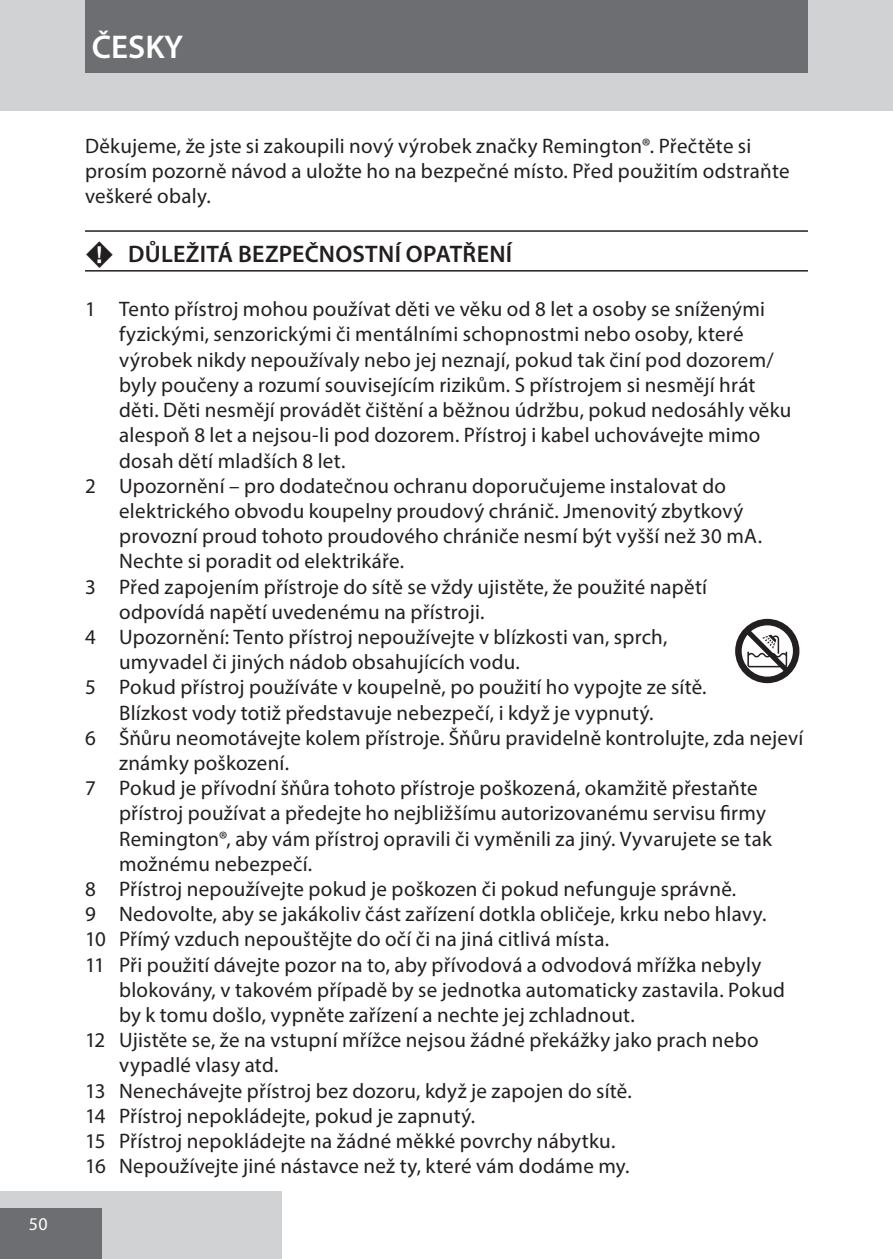
<style>
.page{position:relative;width:893px;height:1259px;background:#fff}
.page>*{position:absolute;margin:0;border:0;box-sizing:border-box;transform-origin:0 0}
.t1{font:600 33px "Myriad Pro";color:#fff}
.t2{font:600 24px "Myriad Pro";letter-spacing:.01em;color:#231f20}
.t3{font:21px/25.2px "Myriad Pro";letter-spacing:.015em;color:#231f20}
.t4{font:18px "Myriad Pro";color:#fff}
.s1{font-family:"Myriad Points";font-weight:400}
</style>
<div class="page">
<div style="left:0;top:0;width:893px;height:111px;background:#d1d2d4"></div>
<div style="left:0;top:1191px;width:282px;height:68px;background:#d1d2d4"></div>
<div style="left:0;top:1208px;width:102px;height:51px;background:#6d6e71"></div>
<div style="left:85px;top:0;width:723px;height:73px;background:#6d6e71"></div>
<hr style="left:85px;top:230px;width:723px;height:2px;background:#231f20">
<hr style="left:85px;top:270px;width:723px;height:1px;background:#231f20">
<svg style="left:735px;top:619px;width:64px;height:64px"></svg>
<p class="t4" style="left:29px;top:1215px;width:20px">50</p>
<h1 class="t1" style="left:92px;top:28px;width:93px">ČESKY</h1>
<p class="t3" style="left:85px;top:133px;width:706px">Děkujeme, že jste si zakoupili nový výrobek značky Remington®. Přečtěte si prosím pozorně návod a uložte ho na bezpečné místo. Před použitím odstraňte veškeré obaly.</p>
<p class="t2" style="left:85px;top:240px;width:429px"><span class="s1">F</span> DŮLEŽITÁ BEZPEČNOSTNÍ OPATŘENÍ</p>
<p class="t3" style="left:85px;top:296px;width:682px">1 Tento přístroj mohou používat děti ve věku od 8 let a osoby se sníženými</p>
<p class="t3" style="left:119px;top:321px;width:626px">fyzickými, senzorickými či mentálními schopnostmi nebo osoby, které</p>
<p class="t3" style="left:119px;top:347px;width:656px">výrobek nikdy nepoužívaly nebo jej neznají, pokud tak činí pod dozorem/</p>
<p class="t3" style="left:119px;top:372px;width:638px">byly poučeny a rozumí souvisejícím rizikům. S přístrojem si nesmějí hrát</p>
<p class="t3" style="left:119px;top:397px;width:674px">děti. Děti nesmějí provádět čištění a běžnou údržbu, pokud nedosáhly věku</p>
<p class="t3" style="left:119px;top:422px;width:643px">alespoň 8 let a nejsou-li pod dozorem. Přístroj i kabel uchovávejte mimo</p>
<p class="t3" style="left:119px;top:447px;width:228px">dosah dětí mladších 8 let.</p>
<p class="t3" style="left:85px;top:473px;width:642px">2 Upozornění – pro dodatečnou ochranu doporučujeme instalovat do</p>
<p class="t3" style="left:119px;top:498px;width:626px">elektrického obvodu koupelny proudový chránič. Jmenovitý zbytkový</p>
<p class="t3" style="left:119px;top:523px;width:644px">provozní proud tohoto proudového chrániče nesmí být vyšší než 30 mA.</p>
<p class="t3" style="left:119px;top:548px;width:287px">Nechte si poradit od elektrikáře.</p>
<p class="t3" style="left:85px;top:573px;width:624px">3 Před zapojením přístroje do sítě se vždy ujistěte, že použité napětí</p>
<p class="t3" style="left:119px;top:599px;width:367px">odpovídá napětí uvedenému na přístroji.</p>
<p class="t3" style="left:85px;top:625px;width:584px">4 Upozornění: Tento přístroj nepoužívejte v blízkosti van, sprch,</p>
<p class="t3" style="left:119px;top:649px;width:402px">umyvadel či jiných nádob obsahujících vodu.</p>
<p class="t3" style="left:85px;top:674px;width:623px">5 Pokud přístroj používáte v koupelně, po použití ho vypojte ze sítě.</p>
<p class="t3" style="left:119px;top:699px;width:536px">Blízkost vody totiž představuje nebezpečí, i když je vypnutý.</p>
<p class="t3" style="left:85px;top:725px;width:720px">6 Šňůru neomotávejte kolem přístroje. Šňůru pravidelně kontrolujte, zda nejeví</p>
<p class="t3" style="left:119px;top:750px;width:172px">známky poškození.</p>
<p class="t3" style="left:85px;top:775px;width:674px">7 Pokud je přívodní šňůra tohoto přístroje poškozená, okamžitě přestaňte</p>
<p class="t3" style="left:119px;top:800px;width:648px">přístroj používat a předejte ho nejbližšímu autorizovanému servisu firmy</p>
<p class="t3" style="left:119px;top:825px;width:655px">Remington®, aby vám přístroj opravili či vyměnili za jiný. Vyvarujete se tak</p>
<p class="t3" style="left:119px;top:851px;width:195px">možnému nebezpečí.</p>
<p class="t3" style="left:85px;top:876px;width:653px">8 Přístroj nepoužívejte pokud je poškozen či pokud nefunguje správně.</p>
<p class="t3" style="left:85px;top:901px;width:683px">9 Nedovolte, aby se jakákoliv část zařízení dotkla obličeje, krku nebo hlavy.</p>
<p class="t3" style="left:85px;top:926px;width:526px">10 Přímý vzduch nepouštějte do očí či na jiná citlivá místa.</p>
<p class="t3" style="left:85px;top:951px;width:678px">11 Při použití dávejte pozor na to, aby přívodová a odvodová mřížka nebyly</p>
<p class="t3" style="left:119px;top:977px;width:667px">blokovány, v takovém případě by se jednotka automaticky zastavila. Pokud</p>
<p class="t3" style="left:119px;top:1002px;width:517px">by k tomu došlo, vypněte zařízení a nechte jej zchladnout.</p>
<p class="t3" style="left:85px;top:1027px;width:675px">12 Ujistěte se, že na vstupní mřížce nejsou žádné překážky jako prach nebo</p>
<p class="t3" style="left:119px;top:1053px;width:161px">vypadlé vlasy atd.</p>
<p class="t3" style="left:85px;top:1077px;width:548px">13 Nenechávejte přístroj bez dozoru, když je zapojen do sítě.</p>
<p class="t3" style="left:85px;top:1103px;width:392px">14 Přístroj nepokládejte, pokud je zapnutý.</p>
<p class="t3" style="left:85px;top:1128px;width:532px">15 Přístroj nepokládejte na žádné měkké povrchy nábytku.</p>
<p class="t3" style="left:85px;top:1153px;width:546px">16 Nepoužívejte jiné nástavce než ty, které vám dodáme my.</p>
</div>
